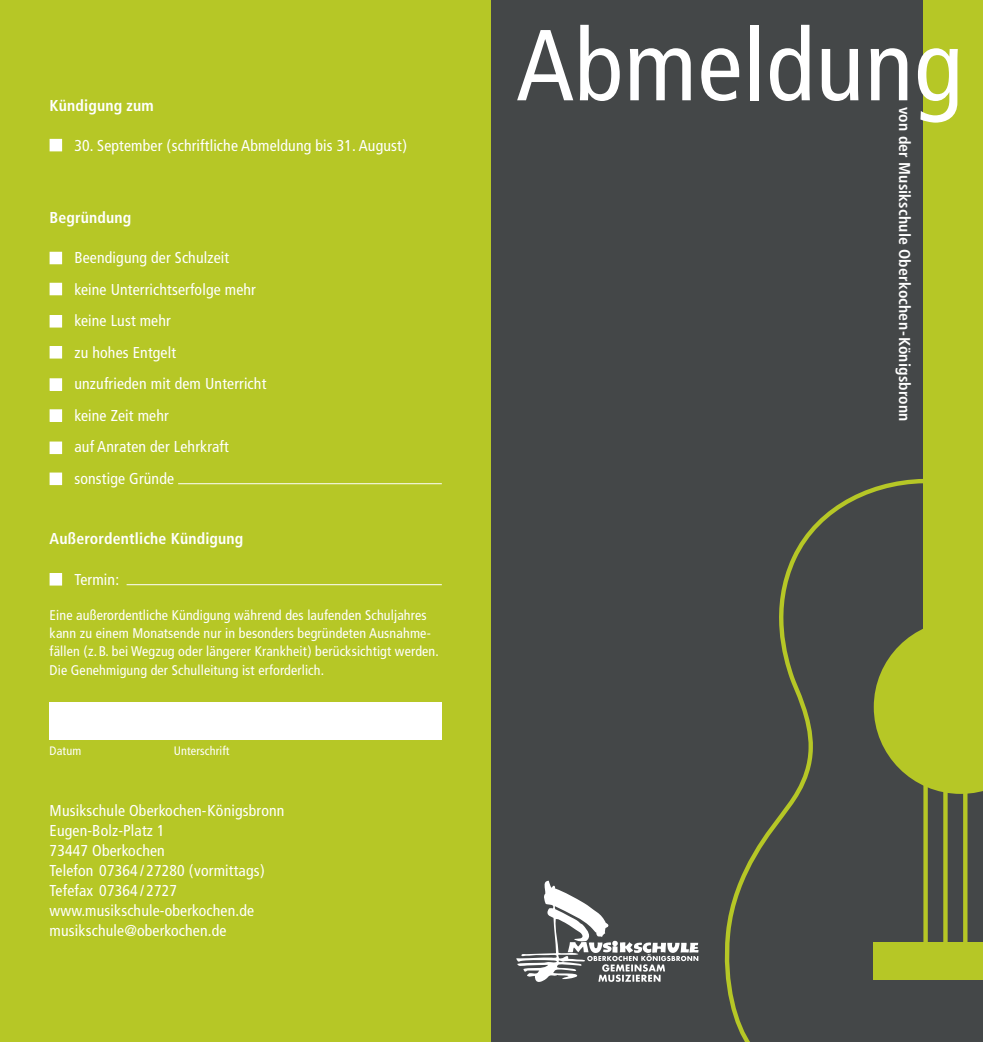
<style>
.page{position:relative;width:983px;height:1042px;background:#fff}
.page>*{position:absolute;margin:0;border:0;box-sizing:border-box;transform-origin:0 0}
.t1{font:condensed 100.62px "Frutiger";letter-spacing:.01em;color:#fff}
.t2{font:condensed 15.75px/31.5px "Frutiger";letter-spacing:.01em;color:#fff}
.t3{font:700 condensed 15.75px "Frutiger";letter-spacing:.01em;color:#fff}
.t4{font:condensed 14px/18.4px "Frutiger";letter-spacing:.01em;color:#fff}
.t5{font:condensed 12.25px "Frutiger";letter-spacing:.01em;color:#fff}
</style>
<div class="page">
<div style="left:0;top:0;width:491px;height:1042px;background:#b6c726"></div>
<div style="left:491px;top:0;width:491px;height:1042px;background:#444748"></div>
<svg style="left:516px;top:881px;width:182px;height:101px"></svg>
<div style="left:923px;top:0;width:59px;height:645px;background:#b6c726"></div>
<div style="left:940px;top:645px;width:42px;height:149px;background:#b6c726"></div>
<svg style="left:724px;top:479px;width:216px;height:563px"></svg>
<div style="left:873px;top:943px;width:109px;height:37px;background:#b6c726"></div>
<svg style="left:923px;top:744px;width:4px;height:199px"></svg>
<svg style="left:943px;top:719px;width:4px;height:224px"></svg>
<svg style="left:962px;top:740px;width:5px;height:203px"></svg>
<div style="left:50px;top:702px;width:391px;height:37px;background:#fff"></div>
<div style="left:50px;top:139px;width:12px;height:12px;background:#fff"></div>
<div style="left:50px;top:252px;width:12px;height:12px;background:#fff"></div>
<div style="left:50px;top:283px;width:12px;height:12px;background:#fff"></div>
<div style="left:50px;top:315px;width:12px;height:12px;background:#fff"></div>
<div style="left:50px;top:346px;width:12px;height:12px;background:#fff"></div>
<div style="left:50px;top:379px;width:12px;height:11px;background:#fff"></div>
<div style="left:50px;top:378px;width:12px;height:13px;border:1px solid #fff"></div>
<div style="left:50px;top:410px;width:12px;height:11px;background:#fff"></div>
<div style="left:50px;top:409px;width:12px;height:13px;border:1px solid #fff"></div>
<div style="left:50px;top:442px;width:12px;height:11px;background:#fff"></div>
<div style="left:50px;top:441px;width:12px;height:13px;border:1px solid #fff"></div>
<div style="left:50px;top:473px;width:12px;height:11px;background:#fff"></div>
<div style="left:50px;top:472px;width:12px;height:13px;border:1px solid #fff"></div>
<div style="left:50px;top:573px;width:12px;height:12px;background:#fff"></div>
<hr style="left:126px;top:584px;width:315px;height:1px;background:#fff">
<hr style="left:178px;top:483px;width:263px;height:1px;background:#fff">
<p class="t3" style="left:50px;top:96px;width:106px">Kündigung zum</p>
<p class="t2" style="left:74px;top:130px;width:334px">30. September (schriftliche Abmeldung bis 31. August)</p>
<p class="t3" style="left:50px;top:208px;width:83px">Begründung</p>
<p class="t2" style="left:74px;top:242px;width:193px">Beendigung der Schulzeit<br>keine Unterrichtserfolge mehr keine Lust mehr<br>zu hohes Entgelt<br>unzufrieden mit dem Unterricht keine Zeit mehr<br>auf Anraten der Lehrkraft sonstige Gründe</p>
<p class="t3" style="left:50px;top:529px;width:195px">Außerordentliche Kündigung</p>
<p class="t2" style="left:74px;top:563px;width:46px">Termin:</p>
<p class="t4" style="left:50px;top:605px;width:390px">Eine außerordentliche Kündigung während des laufenden Schuljahres kann zu einem Monatsende nur in besonders begründeten Ausnahme&shy;fällen (z.B. bei Wegzug oder längerer Krankheit) berücksichtigt werden.<br>Die Genehmigung der Schulleitung ist erforderlich.</p>
<p class="t5" style="left:50px;top:744px;width:33px">Datum</p>
<p class="t5" style="left:174px;top:744px;width:57px">Unterschrift</p>
<p class="t2" style="left:50px;top:800px;width:236px;line-height:20.1px">Musikschule Oberkochen-Königsbronn<br>Eugen-Bolz-Platz 1<br>73447 Oberkochen<br>Telefon 07364 / 27280 (vormittags)<br>Tefefax 07364 / 2727 www.musikschule-oberkochen.de musikschule@oberkochen.de</p>
<h1 class="t1" style="left:516px;top:7px;width:448px">Abmeldung</h1>
<p class="t3" style="left:913px;top:107px;width:316px;rotate:90deg">von der Musikschule Oberkochen-Königsbronn</p>
</div>
